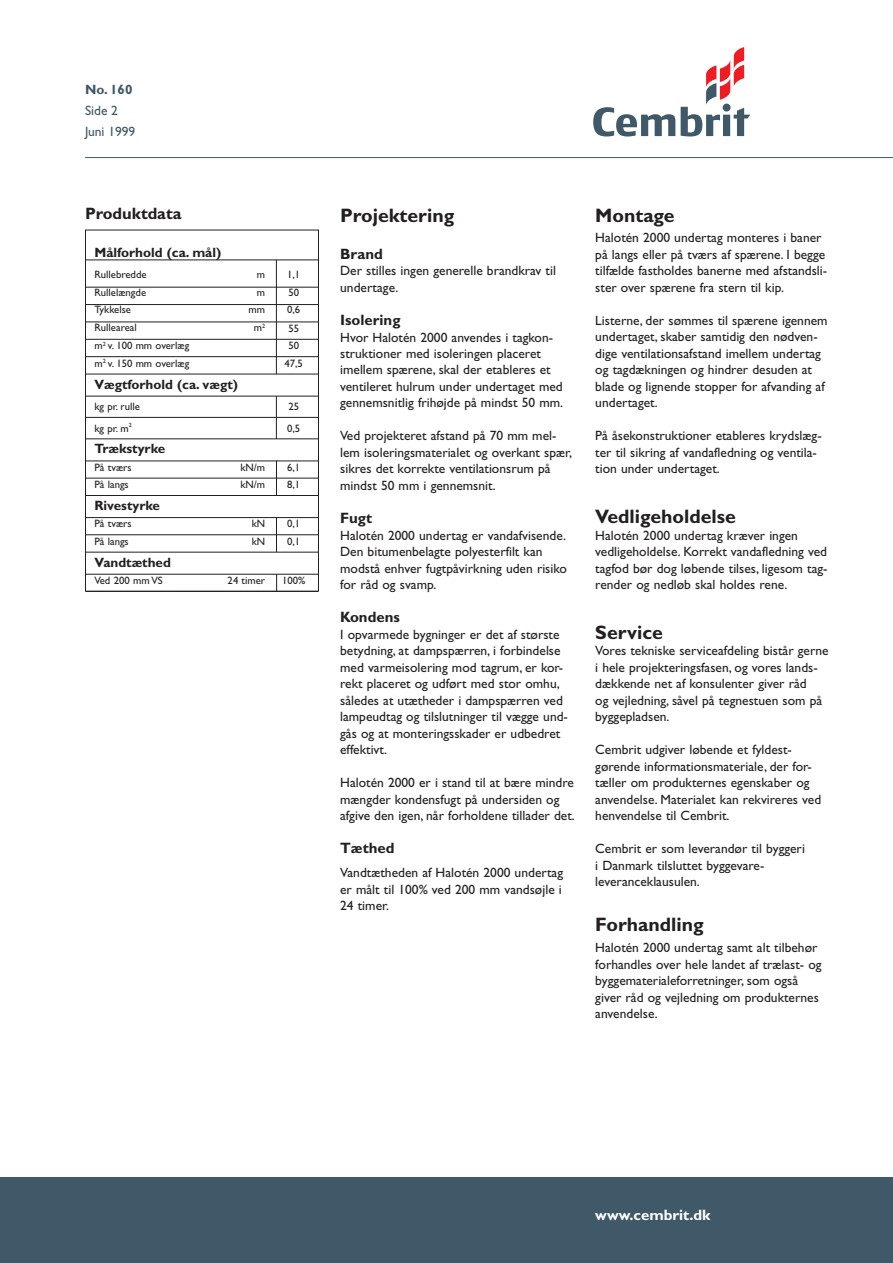
<style>
.page{position:relative;width:893px;height:1263px;background:#fff}
.page>*{position:absolute;margin:0;border:0;box-sizing:border-box;transform-origin:0 0}
.t1{font:700 19.5px "Gill Sans";color:#231f20}
.t2{font:700 16.5px "Gill Sans";color:#231f20}
.t3{font:700 15px "Gill Sans";color:#231f20}
.t4{font:700 15px "Gill Sans";color:#fff}
.t5{font:13.5px/16.5px "Gill Sans";color:#231f20}
.t6{font:700 13.5px "Gill Sans";color:#231f20}
.t7{font:13.5px/21px "Gill Sans";color:#405968}
.t8{font:700 13.5px "Gill Sans";color:#405968}
.t9{font:10.8px "Gill Sans";color:#231f20}
.t10{font:6.15px "Gill Sans";color:#231f20}
</style>
<div class="page">
<hr style="left:86px;top:260px;width:232px;height:1px;background:#231f20">
<hr style="left:86px;top:287px;width:232px;height:1px;background:#231f20">
<hr style="left:86px;top:304px;width:232px;height:1px;background:#231f20">
<hr style="left:86px;top:322px;width:232px;height:1px;background:#231f20">
<hr style="left:86px;top:339px;width:232px;height:1px;background:#231f20">
<hr style="left:86px;top:356px;width:232px;height:1px;background:#231f20">
<hr style="left:86px;top:374px;width:232px;height:1px;background:#231f20">
<hr style="left:86px;top:396px;width:232px;height:1px;background:#231f20">
<hr style="left:86px;top:417px;width:232px;height:1px;background:#231f20">
<hr style="left:86px;top:439px;width:232px;height:1px;background:#231f20">
<hr style="left:86px;top:461px;width:232px;height:1px;background:#231f20">
<hr style="left:86px;top:478px;width:232px;height:1px;background:#231f20">
<hr style="left:86px;top:495px;width:232px;height:1px;background:#231f20">
<hr style="left:86px;top:517px;width:232px;height:1px;background:#231f20">
<hr style="left:86px;top:534px;width:232px;height:1px;background:#231f20">
<hr style="left:86px;top:552px;width:232px;height:1px;background:#231f20">
<hr style="left:86px;top:574px;width:232px;height:1px;background:#231f20">
<div style="left:85px;top:230px;width:234px;height:362px;border:1px solid #231f20"></div>
<hr style="left:276px;top:260px;width:1px;height:114px;background:#231f20">
<hr style="left:276px;top:396px;width:1px;height:43px;background:#231f20">
<hr style="left:276px;top:461px;width:1px;height:35px;background:#231f20">
<hr style="left:276px;top:517px;width:1px;height:35px;background:#231f20">
<svg style="left:276px;top:574px;width:1px;height:17px"></svg>
<div style="left:0;top:1178px;width:893px;height:85px;background:#405968"></div>
<hr style="left:85px;top:157px;width:808px;height:1px;background:#405968">
<svg style="left:593px;top:107px;width:82px;height:29px"></svg>
<svg style="left:681px;top:47px;width:69px;height:89px"></svg>
<p class="t8" style="left:85px;top:82px;width:49px">No. 160</p>
<p class="t7" style="left:85px;top:100px;width:52px">Side 2<br>Juni 1999</p>
<p class="t2" style="left:85px;top:204px;width:98px">Produktdata</p>
<p class="t6" style="left:94px;top:244px;width:128px">Målforhold (ca. mål)</p>
<p class="t9" style="left:94px;top:269px;width:54px">Rullebredde</p>
<p class="t9" style="left:257px;top:269px;width:10px">m</p>
<p class="t9" style="left:287px;top:269px;width:15px">1,1</p>
<p class="t9" style="left:94px;top:286px;width:53px">Rullelængde</p>
<p class="t9" style="left:257px;top:286px;width:10px">m</p>
<p class="t9" style="left:288px;top:286px;width:12px">50</p>
<p class="t9" style="left:94px;top:303px;width:38px">Tykkelse</p>
<p class="t9" style="left:249px;top:303px;width:18px">mm</p>
<p class="t9" style="left:287px;top:303px;width:15px">0,6</p>
<p class="t9" style="left:94px;top:321px;width:44px">Rulleareal</p>
<p class="t9" style="left:254px;top:321px;width:13px">m<sup>2</sup></p>
<p class="t9" style="left:288px;top:322px;width:12px">55</p>
<p class="t9" style="left:94px;top:339px;width:96px">m<sup>2</sup> v. 100 mm overlæg</p>
<p class="t9" style="left:288px;top:339px;width:12px">50</p>
<p class="t9" style="left:94px;top:357px;width:96px">m<sup>2</sup> v. 150 mm overlæg</p>
<p class="t9" style="left:284px;top:357px;width:20px">47,5</p>
<p class="t6" style="left:94px;top:376px;width:145px">Vægtforhold (ca. vægt)</p>
<p class="t9" style="left:94px;top:400px;width:47px">kg pr. rulle</p>
<p class="t9" style="left:288px;top:400px;width:12px">25</p>
<p class="t9" style="left:94px;top:422px;width:36px">kg pr. m</p>
<p class="t10" style="left:129px;top:421px;width:5px">2</p>
<p class="t9" style="left:287px;top:422px;width:15px">0,5</p>
<p class="t6" style="left:94px;top:441px;width:72px">Trækstyrke</p>
<p class="t9" style="left:94px;top:461px;width:39px">På tværs</p>
<p class="t9" style="left:240px;top:461px;width:26px">kN/m</p>
<p class="t9" style="left:287px;top:461px;width:15px">6,1</p>
<p class="t9" style="left:94px;top:478px;width:36px">På langs</p>
<p class="t9" style="left:240px;top:478px;width:26px">kN/m</p>
<p class="t9" style="left:287px;top:478px;width:15px">8,1</p>
<p class="t6" style="left:94px;top:497px;width:67px">Rivestyrke</p>
<p class="t9" style="left:94px;top:518px;width:39px">På tværs</p>
<p class="t9" style="left:252px;top:518px;width:15px">kN</p>
<p class="t9" style="left:287px;top:518px;width:15px">0,1</p>
<p class="t9" style="left:94px;top:535px;width:36px">På langs</p>
<p class="t9" style="left:252px;top:535px;width:15px">kN</p>
<p class="t9" style="left:287px;top:535px;width:15px">0,1</p>
<p class="t6" style="left:94px;top:554px;width:78px">Vandtæthed</p>
<p class="t9" style="left:94px;top:574px;width:70px">Ved 200 mm VS</p>
<p class="t9" style="left:228px;top:574px;width:39px">24 timer</p>
<p class="t9" style="left:282px;top:574px;width:25px">100%</p>
<h1 class="t1" style="left:340px;top:204px;width:116px">Projektering</h1>
<p class="t3" style="left:340px;top:245px;width:44px">Brand</p>
<p class="t5" style="left:340px;top:263px;width:217px">Der stilles ingen generelle brandkrav til undertage.</p>
<p class="t3" style="left:340px;top:311px;width:62px">Isolering</p>
<p class="t5" style="left:340px;top:329px;width:225px">Hvor Halotén 2000 anvendes i tagkon&shy;struktioner med isoleringen placeret imellem spærene, skal der etableres et ventileret hulrum under undertaget med gennemsnitlig frihøjde på mindst 50 mm.</p>
<p class="t5" style="left:340px;top:428px;width:233px">Ved projekteret afstand på 70 mm mel&shy;lem isoleringsmaterialet og overkant spær, sikres det korrekte ventilationsrum på mindst 50 mm i gennemsnit.</p>
<p class="t3" style="left:340px;top:509px;width:34px">Fugt</p>
<p class="t5" style="left:340px;top:527px;width:228px">Halotén 2000 undertag er vandafvisende.<br>Den bitumenbelagte polyesterfilt kan modstå enhver fugtpåvirkning uden risiko for råd og svamp.</p>
<p class="t3" style="left:340px;top:608px;width:61px">Kondens</p>
<p class="t5" style="left:340px;top:626px;width:229px">I opvarmede bygninger er det af største betydning, at dampspærren, i forbindelse med varmeisolering mod tagrum, er kor&shy;rekt placeret og udført med stor omhu, således at utætheder i dampspærren ved lampeudtag og tilslutninger til vægge und&shy;gås og at monteringsskader er udbedret effektivt.</p>
<p class="t5" style="left:340px;top:774px;width:236px">Halotén 2000 er i stand til at bære mindre mængder kondensfugt på undersiden og afgive den igen, når forholdene tillader det.</p>
<p class="t3" style="left:340px;top:839px;width:56px">Tæthed</p>
<p class="t5" style="left:340px;top:864px;width:224px;text-align:justify">Vandtætheden af Halotén 2000 undertag er målt til 100% ved 200 mm vandsøjle i 24 timer.</p>
<h1 class="t1" style="left:595px;top:204px;width:81px">Montage</h1>
<p class="t5" style="left:595px;top:230px;width:233px">Halotén 2000 undertag monteres i baner på langs eller på tværs af spærene. I begge tilfælde fastholdes banerne med afstandsli&shy;ster over spærene fra stern til kip.</p>
<p class="t5" style="left:595px;top:312px;width:234px">Listerne, der sømmes til spærene igennem undertaget, skaber samtidig den nødven&shy;dige ventilationsafstand imellem undertag og tagdækningen og hindrer desuden at blade og lignende stopper for afvanding af undertaget.</p>
<p class="t5" style="left:595px;top:428px;width:228px">På åsekonstruktioner etableres krydslæg&shy;ter til sikring af vandafledning og ventila&shy;tion under undertaget.</p>
<h1 class="t1" style="left:595px;top:505px;width:142px">Vedligeholdelse</h1>
<p class="t5" style="left:595px;top:527px;width:234px">Halotén 2000 undertag kræver ingen vedligeholdelse. Korrekt vandafledning ved tagfod bør dog løbende tilses, ligesom tag&shy;render og nedløb skal holdes rene.</p>
<h1 class="t1" style="left:595px;top:620px;width:69px">Service</h1>
<p class="t5" style="left:595px;top:642px;width:235px">Vores tekniske serviceafdeling bistår gerne i hele projekteringsfasen, og vores lands&shy;dækkende net af konsulenter giver råd<br>og vejledning, såvel på tegnestuen som på byggepladsen.</p>
<p class="t5" style="left:595px;top:741px;width:227px">Cembrit udgiver løbende et fyldest&shy;gørende informationsmateriale, der for&shy;tæller om produkternes egenskaber og anvendelse. Materialet kan rekvireres ved henvendelse til Cembrit.</p>
<p class="t5" style="left:595px;top:840px;width:211px">Cembrit er som leverandør til byggeri i Danmark tilsluttet byggevare&shy;leveranceklausulen.</p>
<h1 class="t1" style="left:595px;top:913px;width:110px">Forhandling</h1>
<p class="t5" style="left:595px;top:939px;width:228px">Halotén 2000 undertag samt alt tilbehør forhandles over hele landet af trælast- og byggematerialeforretninger, som også giver råd og vejledning om produkternes anvendelse.</p>
<p class="t4" style="left:595px;top:1206px;width:117px">www.cembrit.dk</p>
</div>
